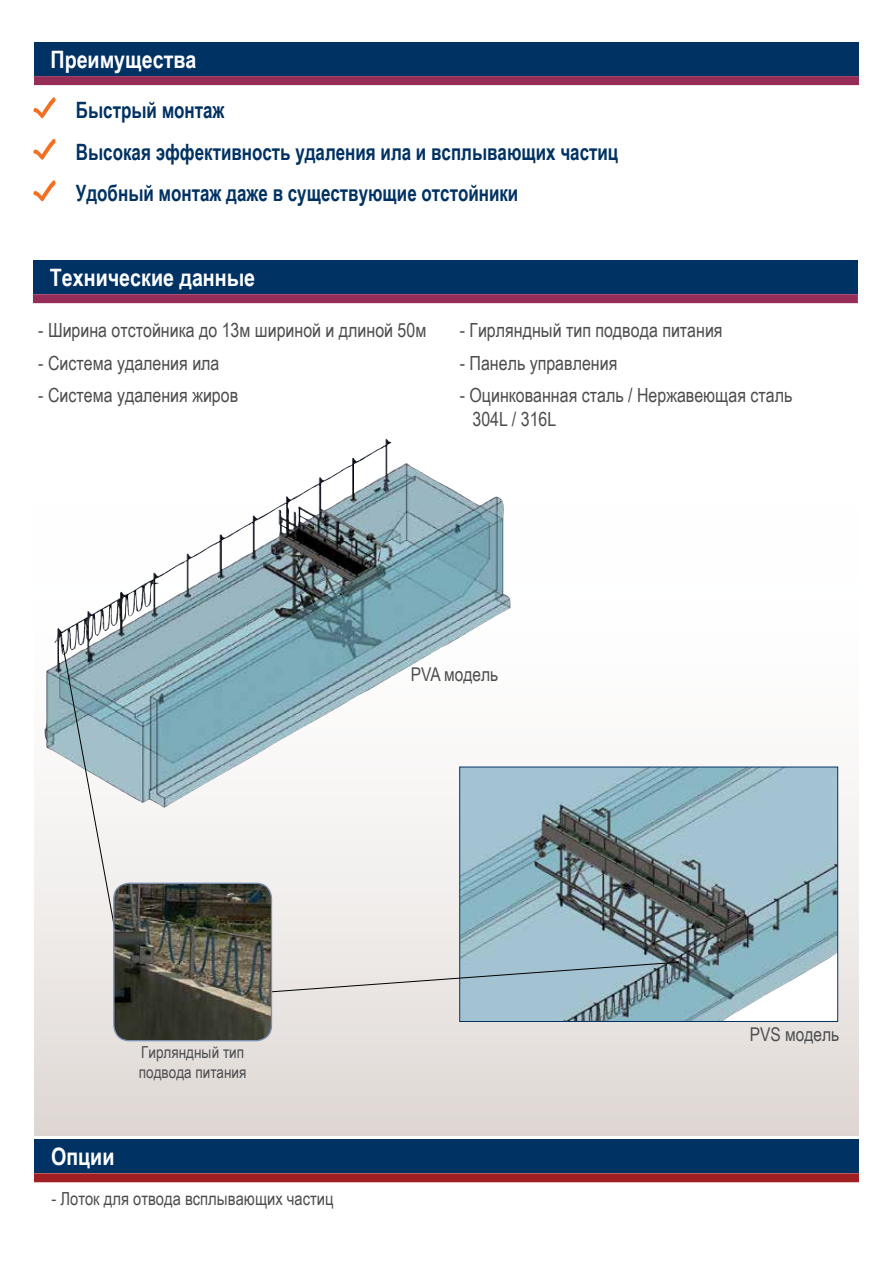
<style>
.page{position:relative;width:893px;height:1263px;background:#fff}
.page>*{position:absolute;margin:0;border:0;box-sizing:border-box;transform-origin:0 0}
.t1{font:700 24px "Arial Narrow";color:#fff}
.t2{font:700 22.5px/41.5px "Arial Narrow";color:#003263;scale:.92 1}
.t3{font:19.5px/24px "Arial Narrow";color:#4d4d4f}
.t4{font:18.9px "Arial Narrow";color:#4d4d4f}
.t5{font:18px "Arial Narrow";color:#4d4d4f}
.t6{font:16.5px/19.8px "Arial Narrow";color:#4d4d4f}
</style>
<div class="page">
<div style="left:34px;top:1140px;width:825px;height:33px;background:#003263"></div>
<div style="left:34px;top:505px;width:825px;height:630px;background:linear-gradient(to bottom,#fff,#e2dcd8)"></div>
<img style="left:43px;top:439px;width:468px;height:368px">
<div style="left:34px;top:43px;width:825px;height:33px;background:#003263"></div>
<div style="left:33px;top:261px;width:825px;height:33px;background:#003263"></div>
<svg style="left:33px;top:97px;width:23px;height:22px"></svg>
<svg style="left:33px;top:139px;width:23px;height:21px"></svg>
<svg style="left:33px;top:180px;width:23px;height:22px"></svg>
<div style="left:33px;top:294px;width:825px;height:9px;background:#952d58"></div>
<div style="left:34px;top:76px;width:825px;height:9px;background:#952d58"></div>
<div style="left:34px;top:1173px;width:825px;height:9px;background:#a01f22"></div>
<img style="left:461px;top:769px;width:375px;height:251px">
<div style="left:459px;top:767px;width:379px;height:255px;border:1px solid #003263"></div>
<svg style="left:272px;top:961px;width:407px;height:31px"></svg>
<svg style="left:62px;top:644px;width:64px;height:345px"></svg>
<img style="left:114px;top:883px;width:157px;height:158px">
<div style="left:113px;top:883px;width:159px;height:158px;border:1px solid #7b90b4;border-radius:15px"></div>
<p class="t1" style="left:50px;top:41px;width:147px">Преимущества</p>
<p class="t2" style="left:76px;top:88px;width:591px">Быстрый монтаж<br>Высокая эффективность удаления ила и всплывающих частиц<br>Удобный монтаж даже в существующие отстойники</p>
<p class="t1" style="left:50px;top:259px;width:207px">Технические данные</p>
<p class="t3" style="left:38px;top:318px;width:390px">- Ширина отстойника до 13м шириной и длиной 50м</p>
<p class="t3" style="left:38px;top:350px;width:183px">- Система удаления ила</p>
<p class="t3" style="left:38px;top:383px;width:201px">- Система удаления жиров</p>
<p class="t3" style="left:460px;top:318px;width:264px">- Гирляндный тип подвода питания</p>
<p class="t3" style="left:460px;top:350px;width:159px">- Панель управления</p>
<p class="t3" style="left:472px;top:383px;width:321px;text-indent:-13px">- Оцинкованная сталь / Нержавеющая сталь<br>304L / 316L</p>
<p class="t4" style="left:411px;top:661px;width:89px">PVA модель</p>
<p class="t6" style="left:139px;top:1042px;width:109px">Гирляндный тип подвода питания</p>
<p class="t1" style="left:51px;top:1138px;width:65px">Опции</p>
<p class="t5" style="left:51px;top:1185px;width:284px">- Лоток для отвода всплывающих частиц</p>
<p class="t4" style="left:750px;top:1020px;width:91px">PVS модель</p>
</div>
